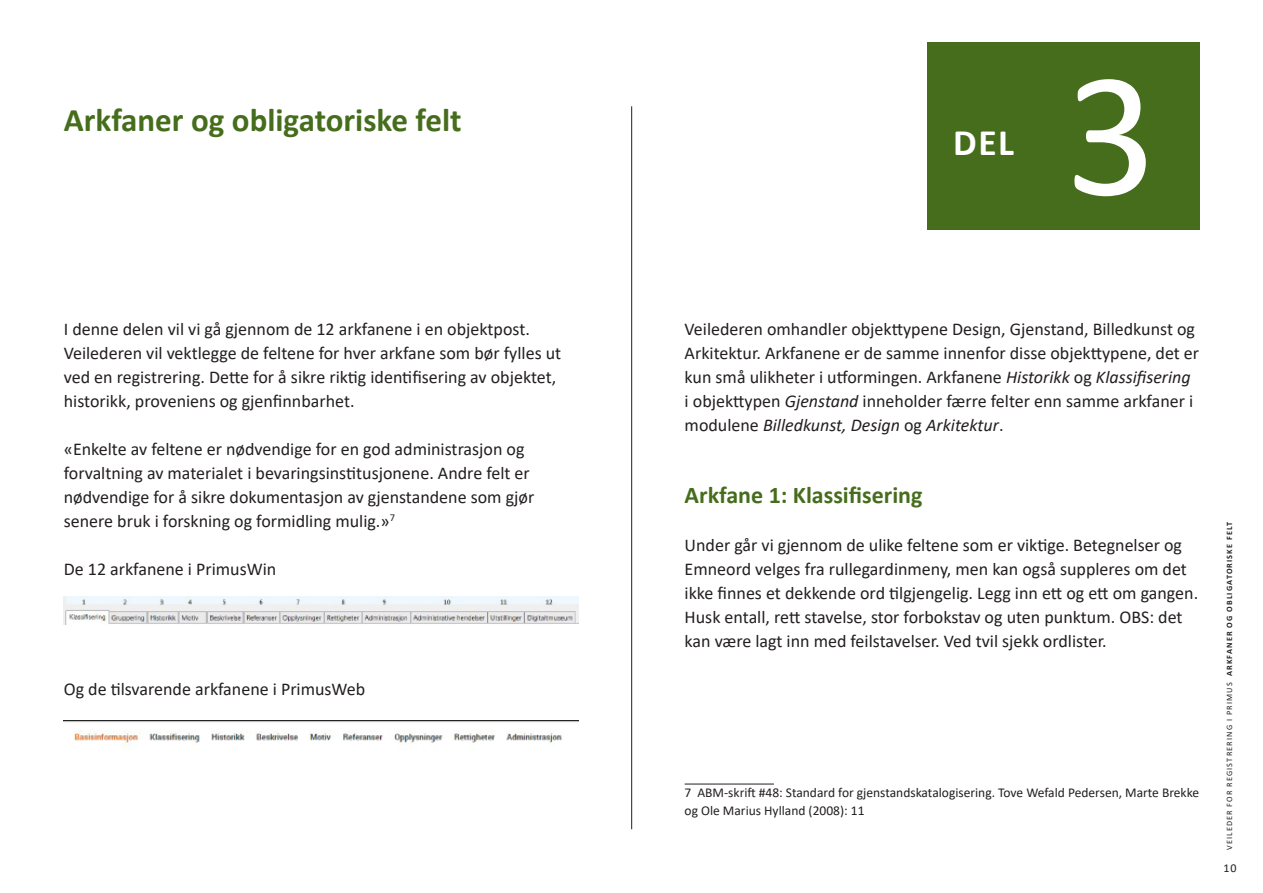
<style>
.page{position:relative;width:1263px;height:893px;background:#fff}
.page>*{position:absolute;margin:0;border:0;box-sizing:border-box;transform-origin:0 0}
.t1{font:180px "Calibri";color:#fff}
.avsnitt{font:700 37.5px "Calibri";color:#fff}
.lite_avsnitt{font:700 33px "Calibri";color:#456d1c}
.lite_avsnitt-2{font:700 24px "Calibri";color:#456d1c}
.brødtekst{font:18px/24px "Calibri";color:#231f20}
.brødtekst-2{font:13.5px/18px "Calibri";color:#231f20}
.t2{font:12px "Calibri";color:#231f20}
.t3{font:8.25px "Calibri";letter-spacing:.14em;color:#231f20}
.s1{font-style:italic}
.s2{font-weight:700}
</style>
<div class="page">
<hr style="left:631px;top:106px;width:1px;height:723px;background:#231f20">
<div style="left:927px;top:43px;width:272px;height:187px;background:#456d1c"></div>
<img style="left:64px;top:596px;width:514px;height:29px">
<img style="left:64px;top:720px;width:514px;height:24px">
<hr style="left:685px;top:784px;width:89px;height:1px;background:#231f20">
<p class="lite_avsnitt" style="left:64px;top:97px;width:399px">Arkfaner og obligatoriske felt</p>
<p class="brødtekst" style="left:64px;top:316px;width:499px">I denne delen vil vi gå gjennom de 12 arkfanene i en objektpost.<br>Veilederen vil vektlegge de feltene for hver arkfane som bør fylles ut ved en registrering. Dette for å sikre riktig identifisering av objektet, historikk, proveniens og gjenfinnbarhet.</p>
<p class="brødtekst" style="left:64px;top:436px;width:472px">«Enkelte av feltene er nødvendige for en god administrasjon og forvaltning av materialet i bevaringsinstitusjonene. Andre felt er nødvendige for å sikre dokumentasjon av gjenstandene som gjør senere bruk i forskning og formidling mulig.»<sup>7</sup></p>
<p class="brødtekst" style="left:64px;top:556px;width:214px">De 12 arkfanene i PrimusWin</p>
<p class="brødtekst" style="left:64px;top:676px;width:303px">Og de tilsvarende arkfanene i PrimusWeb</p>
<p class="avsnitt" style="left:953px;top:116px;width:62px">DEL</p>
<p class="t1" style="left:1065px;top:10px;width:93px">3</p>
<p class="brødtekst" style="left:685px;top:316px;width:516px">Veilederen omhandler objekttypene Design, Gjenstand, Billedkunst og Arkitektur. Arkfanene er de samme innenfor disse objekttypene, det er kun små ulikheter i utformingen. Arkfanene <span class="s1">Historikk</span> og <span class="s1">Klassifisering </span>i objekttypen <span class="s1">Gjenstand</span> inneholder færre felter enn samme arkfaner i modulene <span class="s1">Billedkunst, Design</span> og <span class="s1">Arkitektur</span>.</p>
<p class="lite_avsnitt-2" style="left:685px;top:478px;width:239px">Arkfane 1: Klassifisering</p>
<p class="brødtekst" style="left:685px;top:532px;width:515px">Under går vi gjennom de ulike feltene som er viktige. Betegnelser og Emneord velges fra rullegardinmeny, men kan også suppleres om det ikke finnes et dekkende ord tilgjengelig. Legg inn ett og ett om gangen.<br>Husk entall, rett stavelse, stor forbokstav og uten punktum. OBS: det kan være lagt inn med feilstavelser. Ved tvil sjekk ordlister.</p>
<p class="brødtekst-2" style="left:685px;top:783px;width:516px">7 ABM-skrift #48: Standard for gjenstandskatalogisering. Tove Wefald Pedersen, Marte Brekke og Ole Marius Hylland (2008): 11</p>
<p class="t3" style="left:1223px;top:850px;width:330px;rotate:-90deg">VEILEDER FOR REGISTRERING I PRIMUS <span class="s2">ARKFANER OG OBLIGATORISKE FELT</span></p>
<p class="t2" style="left:1223px;top:860px;width:15px">10</p>
</div>
